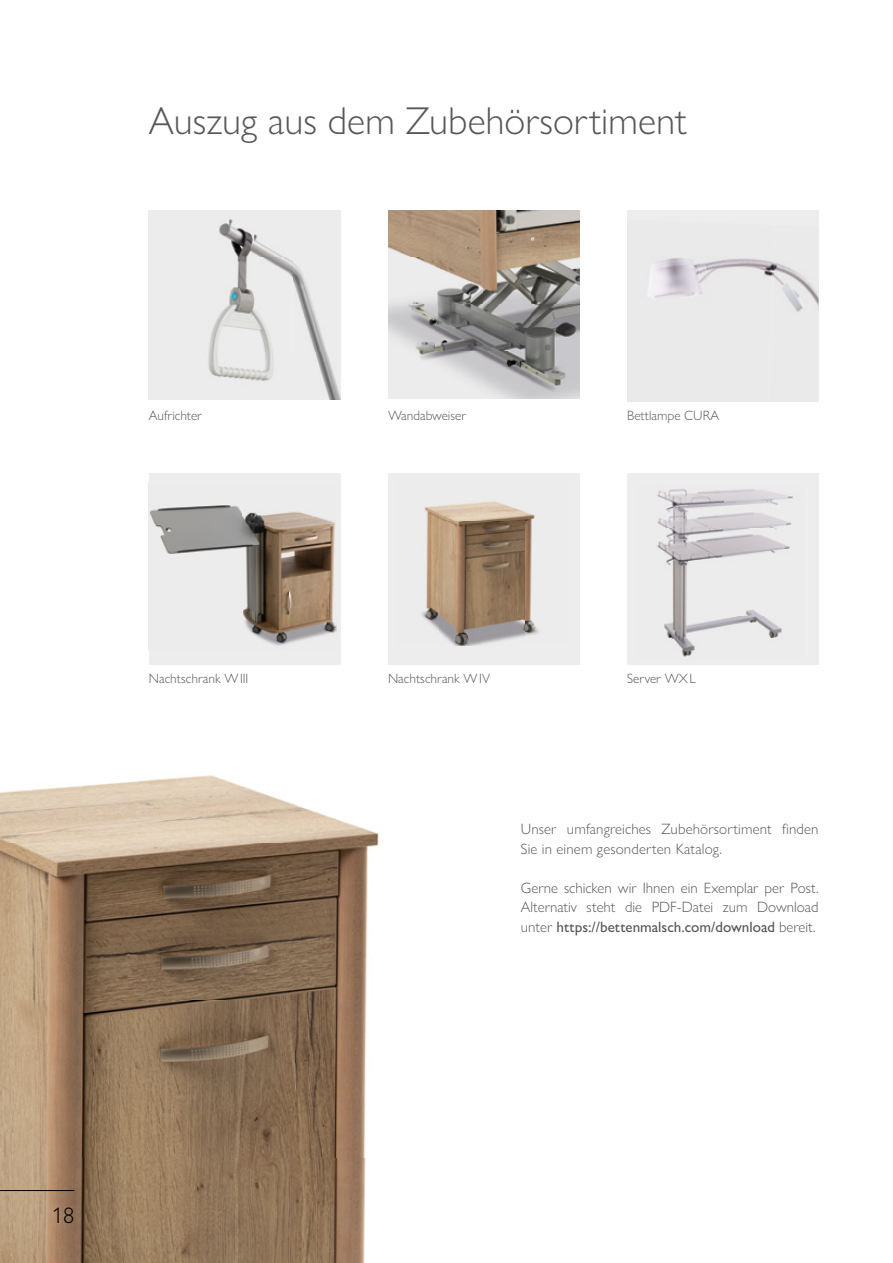
<style>
.page{position:relative;width:893px;height:1263px;background:#fff}
.page>*{position:absolute;margin:0;border:0;box-sizing:border-box;transform-origin:0 0}
.t1{font:300 39px "Gill Sans Nova";color:#575756}
.t2{font:300 22.5px "Gill Sans Nova";color:#000}
.t3{font:300 15px/19.5px "Gill Sans Nova";letter-spacing:.01em;color:#575756}
.t4{font:300 13.5px "Gill Sans Nova";color:#575756}
.s1{font-weight:500}
</style>
<div class="page">
<div style="left:627px;top:473px;width:192px;height:192px;background:#ededed"></div>
<div style="left:149px;top:473px;width:191px;height:192px;background:#ededed"></div>
<div style="left:388px;top:473px;width:191px;height:192px;background:#ededed"></div>
<img style="left:657px;top:489px;width:136px;height:168px">
<img style="left:422px;top:501px;width:117px;height:145px">
<img style="left:0;top:775px;width:379px;height:488px">
<img style="left:149px;top:210px;width:191px;height:190px">
<img style="left:388px;top:210px;width:191px;height:189px">
<img style="left:150px;top:505px;width:187px;height:141px">
<div style="left:627px;top:210px;width:192px;height:192px;background:#ededed"></div>
<img style="left:656px;top:257px;width:114px;height:8px">
<img style="left:770px;top:261px;width:49px;height:51px">
<img style="left:648px;top:265px;width:126px;height:47px">
<img style="left:648px;top:311px;width:124px;height:1px">
<hr style="left:0;top:1190px;width:74px;height:1px;background:#000">
<h1 class="t1" style="left:149px;top:97px;width:540px">Auszug aus dem Zubehörsortiment</h1>
<p class="t4" style="left:149px;top:407px;width:55px">Aufrichter</p>
<p class="t4" style="left:149px;top:670px;width:101px">Nachtschrank W III</p>
<p class="t4" style="left:388px;top:407px;width:80px">Wandabweiser</p>
<p class="t4" style="left:627px;top:407px;width:93px">Bettlampe CURA</p>
<p class="t4" style="left:388px;top:670px;width:103px">Nachtschrank W IV</p>
<p class="t4" style="left:627px;top:670px;width:70px">Server WX L</p>
<p class="t3" style="left:521px;top:819px;width:299px">Unser umfangreiches Zubehörsortiment finden<br>Sie in einem gesonderten Katalog.</p>
<p class="t3" style="left:521px;top:878px;width:299px;text-align:justify">Gerne schicken wir Ihnen ein Exemplar per Post.<br>Alternativ steht die PDF-Datei zum Download unter <span class="s1">https://bettenmalsch.com/download</span> bereit.</p>
<h2 class="t2" style="left:52px;top:1201px;width:24px">18</h2>
</div>
